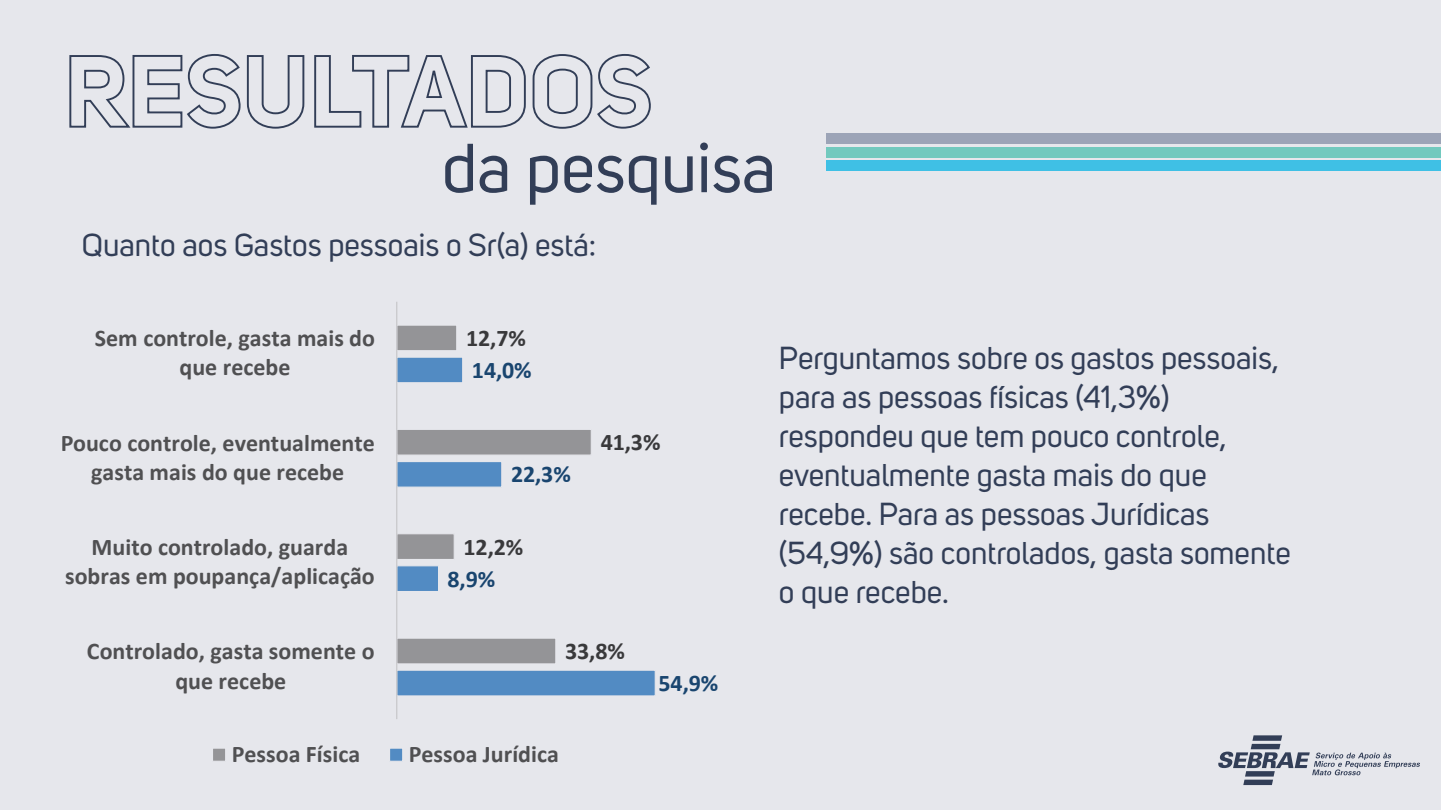
<style>
.page{position:relative;width:1441px;height:810px;background:#fff}
.page>*{position:absolute;margin:0;border:0;box-sizing:border-box;transform-origin:0 0}
.t1{font:69.15px "Uni Sans";color:#323e57}
.t2{font:31.5px/39px "Uni Sans";color:#323e57}
.t3{font:700 24px/29.2px "Calibri";color:#595959;text-align:center}
.t4{font:700 24px "Calibri";letter-spacing:-.005em;color:#404040}
.t5{font:700 24px "Calibri";color:#1c4d79}
</style>
<div class="page">
<div style="left:0;top:0;width:1440px;height:810px;background:#e6e7ec"></div>
<div style="left:826px;top:160px;width:614px;height:11px;background:#3fc0e5"></div>
<div style="left:826px;top:147px;width:614px;height:10px;background:#72c9be"></div>
<div style="left:826px;top:133px;width:614px;height:11px;background:#9ca4b7"></div>
<svg style="left:69px;top:54px;width:236px;height:75px"></svg>
<svg style="left:314px;top:54px;width:337px;height:75px"></svg>
<svg style="left:1218px;top:735px;width:201px;height:50px"></svg>
<svg style="left:397px;top:665px;width:258px;height:32px;fill:#528bc3"></svg>
<svg style="left:397px;top:324px;width:194px;height:341px"></svg>
<hr style="left:396px;top:302px;width:1px;height:417px;background:#dad9d8">
<div style="left:212px;top:748px;width:14px;height:14px;background:#949497;border:1px solid #fff"></div>
<div style="left:389px;top:748px;width:14px;height:14px;background:#528bc3;border:1px solid #fff"></div>
<h1 class="t1" style="left:442px;top:128px;width:335px">da pesquisa</h1>
<p class="t2" style="left:82px;top:226px;width:515px">Quanto aos Gastos pessoais o Sr(a) está:</p>
<p class="t3" style="left:95px;top:323px;width:282px">Sem controle, gasta mais do que recebe</p>
<p class="t3" style="left:60px;top:428px;width:316px">Pouco controle, eventualmente gasta mais do que recebe</p>
<p class="t3" style="left:65px;top:532px;width:311px">Muito controlado, guarda sobras em poupança/aplicação</p>
<p class="t3" style="left:87px;top:636px;width:289px">Controlado, gasta somente o que recebe</p>
<p class="t4" style="left:466px;top:321px;width:61px">12,7%</p>
<p class="t5" style="left:472px;top:353px;width:61px">14,0%</p>
<p class="t5" style="left:511px;top:458px;width:61px">22,3%</p>
<p class="t4" style="left:463px;top:530px;width:61px">12,2%</p>
<p class="t5" style="left:447px;top:562px;width:49px">8,9%</p>
<p class="t4" style="left:600px;top:426px;width:61px">41,3%</p>
<p class="t4" style="left:565px;top:634px;width:61px">33,8%</p>
<p class="t5" style="left:658px;top:666px;width:61px">54,9%</p>
<p class="t3" style="left:232px;top:739px;width:130px">Pessoa Física</p>
<p class="t3" style="left:408px;top:739px;width:152px">Pessoa Jurídica</p>
<p class="t2" style="left:778px;top:339px;width:513px">Perguntamos sobre os gastos pessoais, para as pessoas físicas (41,3%) respondeu que tem pouco controle, eventualmente gasta mais do que recebe. Para as pessoas Jurídicas (54,9%) são controlados, gasta somente o que recebe.</p>
</div>
